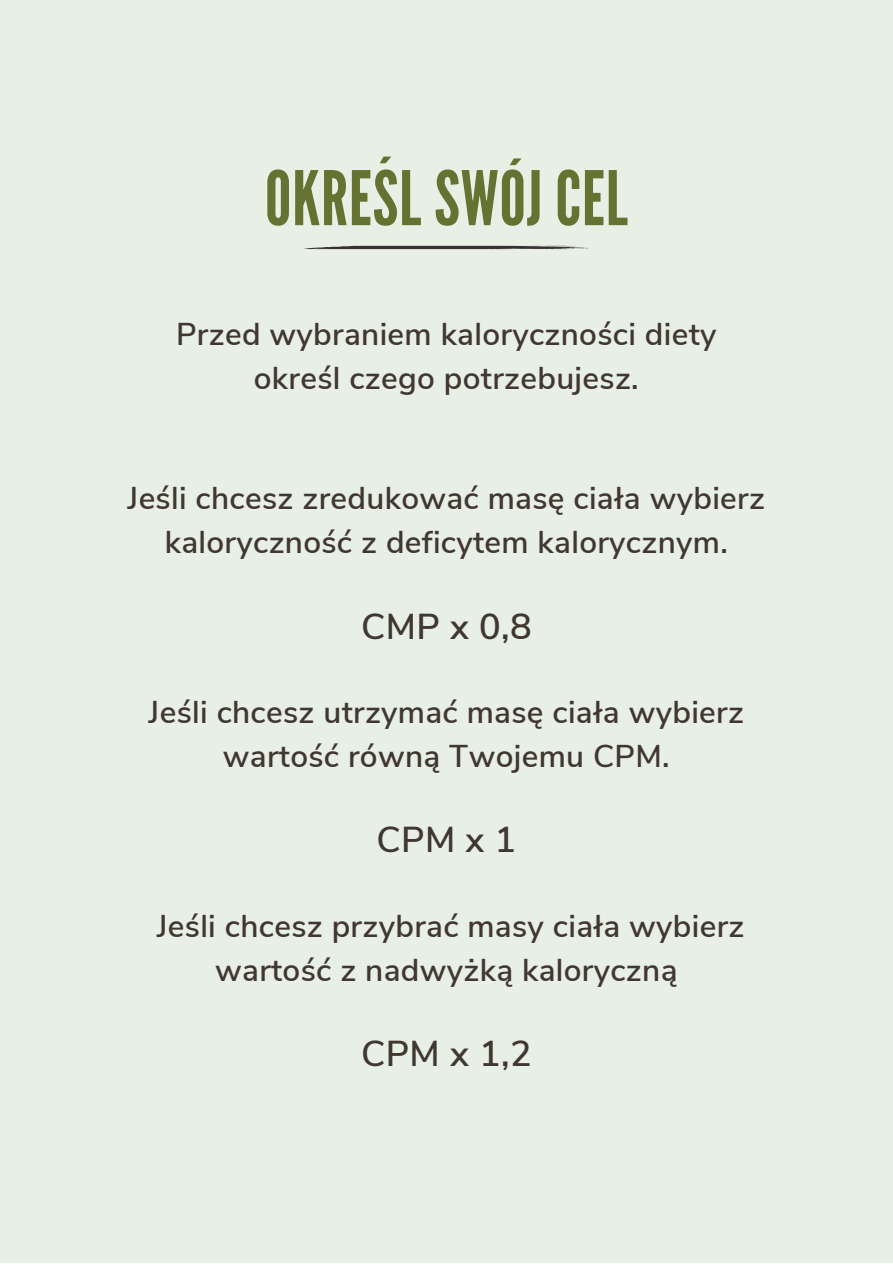
<style>
.page{position:relative;width:893px;height:1264px;background:#fff}
.page>*{position:absolute;margin:0;border:0;box-sizing:border-box;transform-origin:0 0}
.t1{font:75px "League Gothic";letter-spacing:.01em;color:#657231}
.t2{font:600 36px "Nunito Sans";letter-spacing:.01em;color:#403730}
.t3{font:600 31.5px/43.8px "Nunito Sans";letter-spacing:.01em;color:#403730;text-align:center}
</style>
<div class="page">
<div style="left:0;top:0;width:892px;height:1262px;background:#e8efe5"></div>
<svg style="left:304px;top:246px;width:285px;height:4px"></svg>
<p class="t1" style="left:265px;top:155px;width:364px">OKREŚL SWÓJ CEL</p>
<p class="t3" style="left:176px;top:313px;width:542px">Przed wybraniem kaloryczności diety</p>
<p class="t3" style="left:254px;top:357px;width:386px">określ czego potrzebujesz.</p>
<p class="t3" style="left:128px;top:477px;width:639px">Jeśli chcesz zredukować masę ciała wybierz kaloryczność z deficytem kalorycznym.</p>
<p class="t2" style="left:361px;top:602px;width:172px">CMP x 0,8</p>
<p class="t3" style="left:149px;top:690px;width:597px">Jeśli chcesz utrzymać masę ciała wybierz wartość równą Twojemu CPM.</p>
<p class="t2" style="left:376px;top:816px;width:141px">CPM x 1</p>
<p class="t3" style="left:157px;top:904px;width:589px">Jeśli chcesz przybrać masy ciała wybierz wartość z nadwyżką kaloryczną</p>
<p class="t2" style="left:361px;top:1029px;width:172px">CPM x 1,2</p>
</div>
